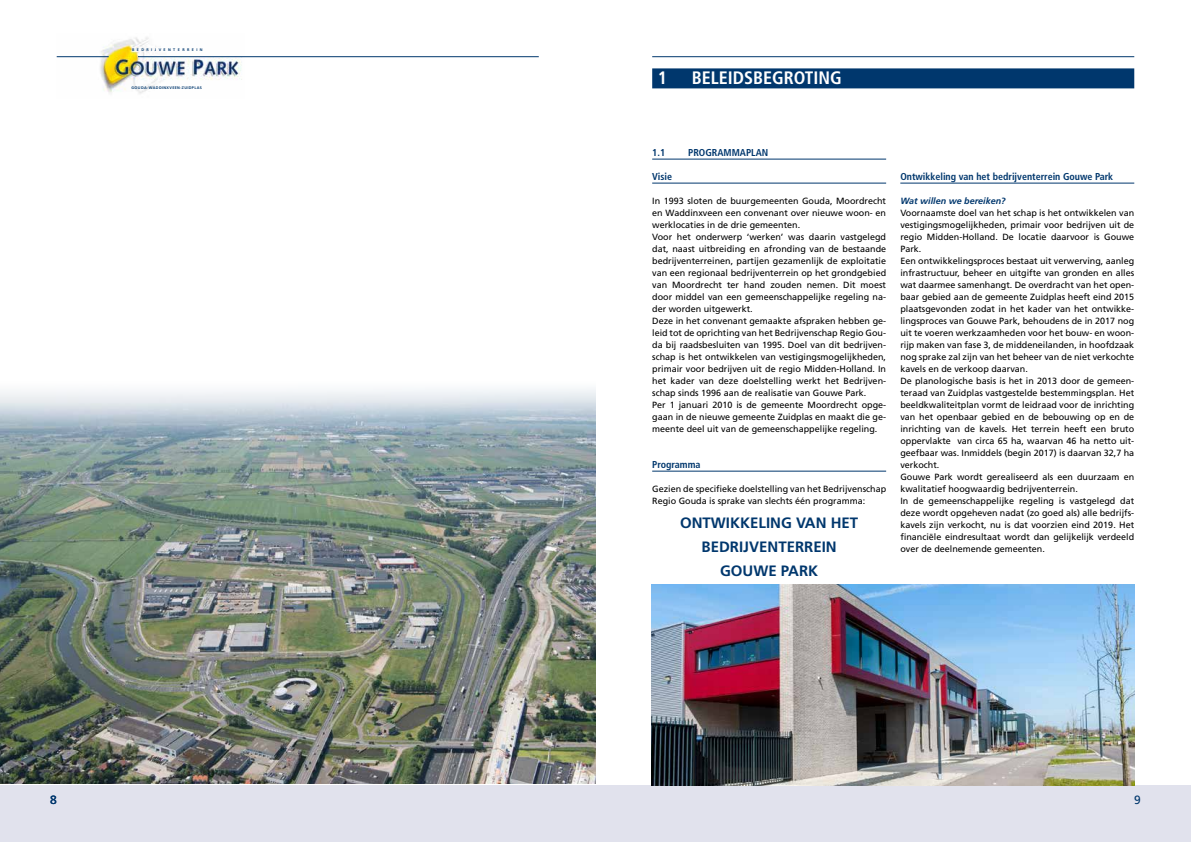
<style>
.page{position:relative;width:1191px;height:842px;background:#fff}
.page>*{position:absolute;margin:0;border:0;box-sizing:border-box;transform-origin:0 0}
.t1{font:700 condensed 18px "Frutiger LT";color:#fff}
.t2{font:700 15px/24px "Frutiger";color:#00376d;text-align:center}
.t3{font:12px "Frutiger";color:#00376d}
.t4{font:700 condensed 10px "Frutiger LT";color:#00376d}
.t5{font:9px/12px "Frutiger";color:#000}
.t6{font:italic 700 9px "Frutiger";color:#00376d}
.t7{font:700 3.8px "Frutiger";letter-spacing:.09em;color:#00376d}
.t8{font:700 3.8px "Frutiger";letter-spacing:.635em;color:#00376d}
</style>
<div class="page">
<div style="left:0;top:785px;width:595px;height:57px;background:#e1e2ed"></div>
<img style="left:57px;top:37px;width:187px;height:57px">
<hr style="left:57px;top:56px;width:52px;height:1px;background:#00376d">
<hr style="left:138px;top:56px;width:401px;height:1px;background:#00376d">
<img style="left:0;top:389px;width:595px;height:395px">
<div style="left:595px;top:785px;width:596px;height:57px;background:#e1e2ed"></div>
<hr style="left:652px;top:159px;width:234px;height:1px;background:#00376d">
<hr style="left:652px;top:183px;width:234px;height:1px;background:#00376d">
<hr style="left:652px;top:471px;width:234px;height:1px;background:#00376d">
<hr style="left:652px;top:56px;width:482px;height:1px;background:#00376d">
<div style="left:652px;top:68px;width:482px;height:20px;background:#00376d"></div>
<hr style="left:900px;top:183px;width:234px;height:1px;background:#00376d">
<img style="left:651px;top:584px;width:483px;height:201px">
<p class="t8" style="left:132px;top:47px;width:72px">BEDRIJVENTERREIN</p>
<p class="t7" style="left:132px;top:86px;width:72px">GOUDA-WADDINXVEEN-ZUIDPLAS</p>
<h1 class="t1" style="left:658px;top:67px;width:11px">1</h1>
<h1 class="t1" style="left:692px;top:67px;width:151px">BELEIDSBEGROTING</h1>
<p class="t4" style="left:652px;top:147px;width:14px">1.1</p>
<p class="t4" style="left:688px;top:147px;width:82px">PROGRAMMAPLAN</p>
<p class="t4" style="left:652px;top:171px;width:21px">Visie</p>
<p class="t5" style="left:652px;top:195px;width:235px">In 1993 sloten de buurgemeenten Gouda, Moordrecht en Waddinxveen een convenant over nieuwe woon- en werklocaties in de drie gemeenten.<br>Voor het onderwerp ‘werken’ was daarin vastgelegd dat, naast uitbreiding en afronding van de bestaande bedrijventerreinen, partijen gezamenlijk de exploitatie van een regionaal bedrijventerrein op het grondgebied van Moordrecht ter hand zouden nemen. Dit moest door middel van een gemeenschappelijke regeling na&shy;der worden uitgewerkt.<br>Deze in het convenant gemaakte afspraken hebben ge&shy;leid tot de oprichting van het Bedrijvenschap Regio Gou&shy;da bij raadsbesluiten van 1995. Doel van dit bedrijven&shy;schap is het ontwikkelen van vestigingsmogelijkheden, primair voor bedrijven uit de regio Midden-Holland. In het kader van deze doelstelling werkt het Bedrijven&shy;schap sinds 1996 aan de realisatie van Gouwe Park.<br>Per 1 januari 2010 is de gemeente Moordrecht opge&shy;gaan in de nieuwe gemeente Zuidplas en maakt die ge&shy;meente deel uit van de gemeenschappelijke regeling.</p>
<p class="t4" style="left:652px;top:459px;width:50px">Programma</p>
<p class="t5" style="left:652px;top:483px;width:235px">Gezien de specifieke doelstelling van het Bedrijvenschap<br>Regio Gouda is sprake van slechts één programma:</p>
<h2 class="t2" style="left:680px;top:511px;width:180px">ONTWIKKELING VAN HET<br>BEDRIJVENTERREIN<br>GOUWE PARK</h2>
<p class="t4" style="left:900px;top:171px;width:214px">Ontwikkeling van het bedrijventerrein Gouwe Park</p>
<p class="t6" style="left:900px;top:196px;width:107px">Wat willen we bereiken?</p>
<p class="t5" style="left:900px;top:207px;width:235px">Voornaamste doel van het schap is het ontwikkelen van vestigingsmogelijkheden, primair voor bedrijven uit de regio Midden-Holland. De locatie daarvoor is Gouwe Park.<br>Een ontwikkelingsproces bestaat uit verwerving, aanleg infrastructuur, beheer en uitgifte van gronden en alles wat daarmee samenhangt. De overdracht van het open&shy;baar gebied aan de gemeente Zuidplas heeft eind 2015 plaatsgevonden zodat in het kader van het ontwikke&shy;lingsproces van Gouwe Park, behoudens de in 2017 nog uit te voeren werkzaamheden voor het bouw- en woon&shy;rijp maken van fase 3, de middeneilanden, in hoofdzaak nog sprake zal zijn van het beheer van de niet verkochte kavels en de verkoop daarvan.<br>De planologische basis is het in 2013 door de gemeen&shy;teraad van Zuidplas vastgestelde bestemmingsplan. Het beeldkwaliteitplan vormt de leidraad voor de inrichting van het openbaar gebied en de bebouwing op en de inrichting van de kavels. Het terrein heeft een bruto oppervlakte van circa 65 ha, waarvan 46 ha netto uit&shy;geefbaar was. Inmiddels (begin 2017) is daarvan 32,7 ha verkocht.<br>Gouwe Park wordt gerealiseerd als een duurzaam en kwalitatief hoogwaardig bedrijventerrein.<br>In de gemeenschappelijke regeling is vastgelegd dat deze wordt opgeheven nadat (zo goed als) alle bedrijfs&shy;kavels zijn verkocht, nu is dat voorzien eind 2019. Het financiële eindresultaat wordt dan gelijkelijk verdeeld over de deelnemende gemeenten.</p>
<h3 class="t3" style="left:50px;top:793px;width:8px">8</h3>
<h3 class="t3" style="left:1134px;top:793px;width:8px">9</h3>
</div>
